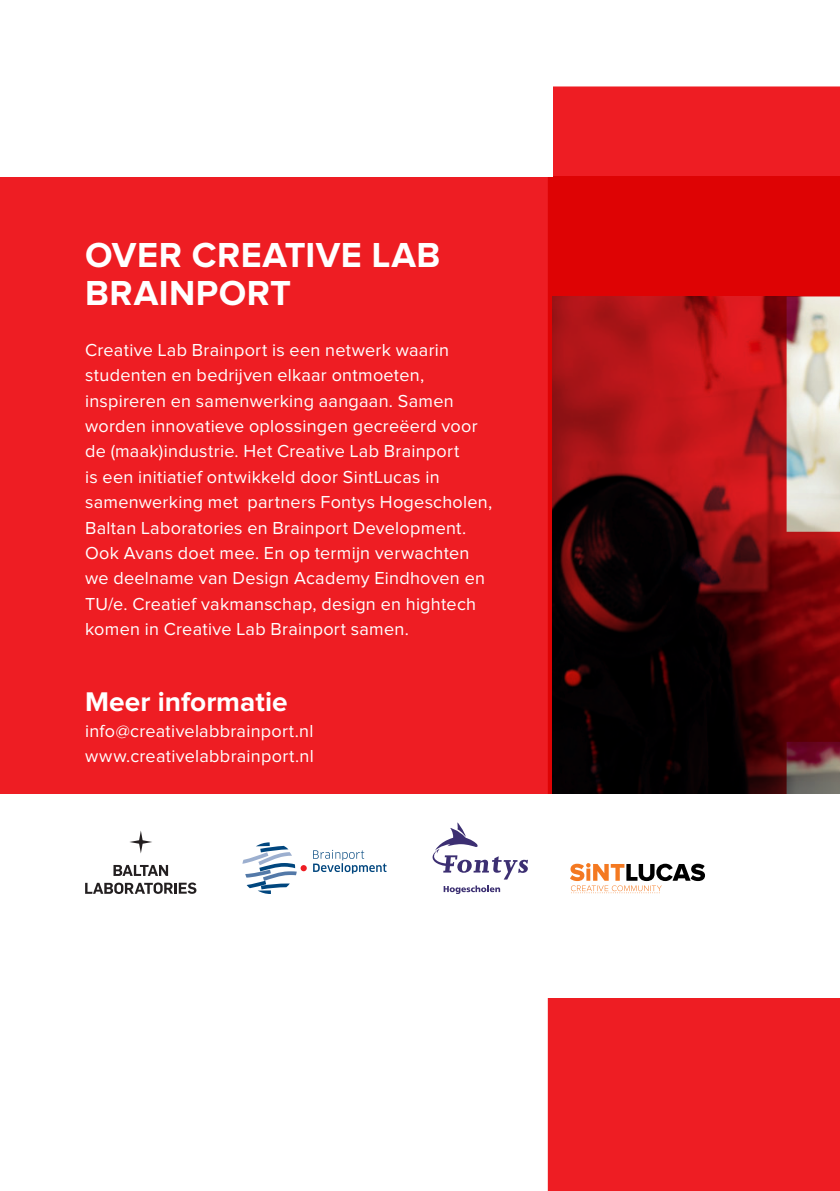
<style>
.page{position:relative;width:840px;height:1191px;background:#fff}
.page>*{position:absolute;margin:0;border:0;box-sizing:border-box;transform-origin:0 0}
.t1{font:700 36px/38px "Proxima Nova";letter-spacing:.01em;color:#fff}
.t2{font:700 28px "Proxima Nova";color:#fff}
.t3{font:18px/25.4px "Proxima Nova";letter-spacing:.015em;color:#fff}
</style>
<div class="page">
<div style="left:0;top:176px;width:839px;height:618px;background:#ee1d23"></div>
<hr style="left:839px;top:176px;width:1px;height:120px;background:#ee1d23">
<svg style="left:839px;top:667px;width:1px;height:127px"></svg>
<svg style="left:547px;top:86px;width:292px;height:1105px;background:#a31a1c"></svg>
<div style="left:0;top:794px;width:839px;height:203px;background:#fff"></div>
<div style="left:0;top:0;width:551px;height:176px;background:#fff"></div>
<svg style="left:570px;top:863px;width:134px;height:30px"></svg>
<svg style="left:113px;top:865px;width:55px;height:11px"></svg>
<svg style="left:85px;top:882px;width:111px;height:12px"></svg>
<svg style="left:130px;top:831px;width:22px;height:22px"></svg>
<svg style="left:432px;top:822px;width:95px;height:57px"></svg>
<svg style="left:443px;top:885px;width:57px;height:9px"></svg>
<svg style="left:313px;top:850px;width:73px;height:23px"></svg>
<svg style="left:242px;top:842px;width:64px;height:52px"></svg>
<h1 class="t1" style="left:85px;top:237px;width:356px">OVER CREATIVE LAB<br>BRAINPORT</h1>
<p class="t3" style="left:85px;top:338px;width:408px">Creative Lab Brainport is een netwerk waarin studenten en bedrijven elkaar ontmoeten, inspireren en samenwerking aangaan. Samen worden innovatieve oplossingen gecreëerd voor de (maak)industrie. Het Creative Lab Brainport<br>is een initiatief ontwikkeld door SintLucas in samenwerking met partners Fontys Hogescholen, Baltan Laboratories en Brainport Development.<br>Ook Avans doet mee. En op termijn verwachten we deelname van Design Academy Eindhoven en TU/e. Creatief vakmanschap, design en hightech komen in Creative Lab Brainport samen.</p>
<h2 class="t2" style="left:85px;top:689px;width:204px">Meer informatie</h2>
<p class="t3" style="left:85px;top:719px;width:230px">info@creativelabbrainport.nl www.creativelabbrainport.nl</p>
</div>
